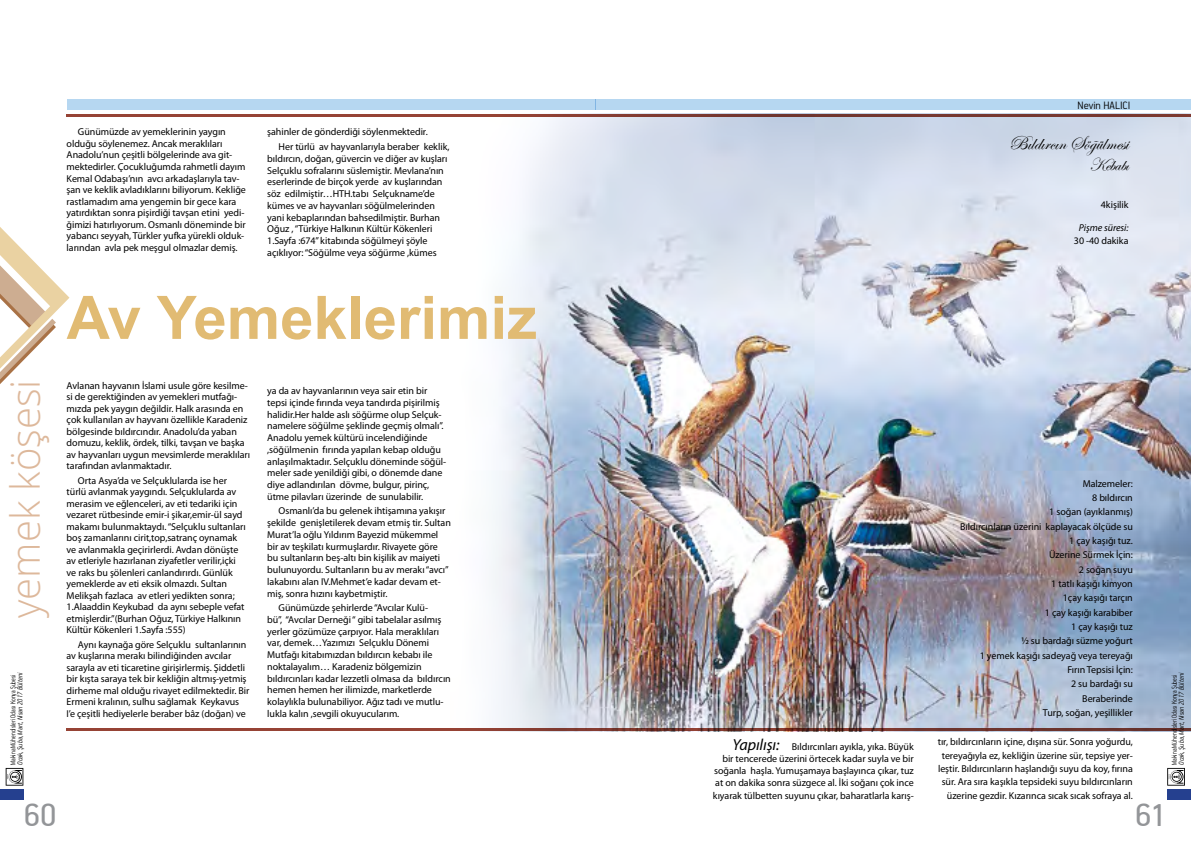
<style>
.page{position:relative;width:1191px;height:842px;background:#fff}
.page>*{position:absolute;margin:0;border:0;box-sizing:border-box;transform-origin:0 0}
.No_Spacing{font:700 60px "Arial";color:#e1bb73}
.t1{font:300 40px "Open Sans";color:#ddb89b}
.t2{font:36px "PF Handbook Pro";color:#939598}
.No_Spacing-2{font:20px "Edwardian Script ITC";color:#000}
.No_Spacing-3{font:18px "Edwardian Script ITC";color:#000}
.t3{font:300 12px "PF Handbook Pro";color:#000}
.No_Spacing-4{font:10px/11.5px "Myriad Pro";letter-spacing:-.005em;color:#000}
.No_Spacing-5{font:italic 10px "Myriad Pro";letter-spacing:-.005em;color:#000}
.t4{font:300 8px "PF Handbook Pro";color:#000;scale:.8 1}
.t5{font:italic 300 8px "PF Handbook Pro";letter-spacing:-.005em;color:#000;scale:.9 1}
.s1{font-style:italic;font-size:16px}
</style>
<div class="page">
<svg style="left:6px;top:768px;width:17px;height:18px"></svg>
<svg style="left:1167px;top:768px;width:18px;height:18px"></svg>
<div style="left:0;top:789px;width:23px;height:10px;background:#25408f"></div>
<div style="left:1167px;top:789px;width:24px;height:10px;background:#25408f"></div>
<div style="left:67px;top:99px;width:528px;height:10px;background:#b6d7f1"></div>
<div style="left:595px;top:99px;width:596px;height:10px;background:#b6d7f1"></div>
<img style="left:491px;top:117px;width:700px;height:611px">
<svg style="left:0;top:227px;width:69px;height:157px"></svg>
<hr style="left:67px;top:114px;width:1124px;height:3px;background:#964335">
<hr style="left:67px;top:728px;width:1124px;height:3px;background:#964335">
<p class="No_Spacing-4" style="left:67px;top:126px;width:181px;text-indent:11px">Günümüzde av yemeklerinin yaygın olduğu söylenemez. Ancak meraklıları Anadolu’nun çeşitli bölgelerinde ava git&shy;mektedirler. Çocukluğumda rahmetli dayım Kemal Odabaşı’nın avcı arkadaşlarıyla tav&shy;şan ve keklik avladıklarını biliyorum. Kekliğe rastlamadım ama yengemin bir gece kara yatırdıktan sonra pişirdiği tavşan etini yedi&shy;ğimizi hatırlıyorum. Osmanlı döneminde bir yabancı seyyah, Türkler yufka yürekli olduk&shy;larından avla pek meşgul olmazlar demiş.</p>
<p class="No_Spacing-4" style="left:267px;top:126px;width:162px">şahinler de gönderdiği söylenmektedir.</p>
<p class="No_Spacing-4" style="left:267px;top:141px;width:184px;text-indent:11px">Her türlü av hayvanlarıyla beraber keklik, bıldırcın, doğan, güvercin ve diğer av kuşları Selçuklu sofralarını süslemiştir. Mevlana’nın eserlerinde de birçok yerde av kuşlarından söz edilmiştir…HTH.tabı Selçukname’de kümes ve av hayvanları söğülmelerinden yani kebaplarından bahsedilmiştir. Burhan Oğuz , “Türkiye Halkının Kültür Kökenleri 1.Sayfa :674” kitabında söğülmeyi şöyle açıklıyor: “Söğülme veya söğürme ,kümes</p>
<p class="No_Spacing" style="left:67px;top:278px;width:472px">Av Yemeklerimiz</p>
<p class="t3" style="left:1077px;top:98px;width:54px">Nevin HALICI</p>
<p class="No_Spacing-2" style="left:1008px;top:132px;width:121px">Bıldırcın Sögülmesi</p>
<p class="No_Spacing-3" style="left:1089px;top:154px;width:40px">Kebabı</p>
<p class="No_Spacing-2" style="left:1091px;top:127px;width:9px">-</p>
<p class="No_Spacing-4" style="left:1100px;top:199px;width:29px">4kişilik</p>
<p class="No_Spacing-5" style="left:1079px;top:221px;width:51px">Pişme süresi:</p>
<p class="No_Spacing-4" style="left:1074px;top:234px;width:56px">30 -40 dakika</p>
<p class="No_Spacing-4" style="left:67px;top:379px;width:185px">Avlanan hayvanın İslami usule göre kesilme&shy;si de gerektiğinden av yemekleri mutfağı&shy;mızda pek yaygın değildir. Halk arasında en çok kullanılan av hayvanı özellikle Karadeniz bölgesinde bıldırcındır. Anadolu’da yaban domuzu, keklik, ördek, tilki, tavşan ve başka av hayvanları uygun mevsimlerde meraklıları tarafından avlanmaktadır.</p>
<p class="No_Spacing-4" style="left:67px;top:474px;width:181px;text-indent:11px">Orta Asya’da ve Selçuklularda ise her türlü avlanmak yaygındı. Selçuklularda av merasim ve eğlenceleri, av eti tedariki için vezaret rütbesinde emir-i şikar,emir-ül sayd makamı bulunmaktaydı. “Selçuklu sultanları boş zamanlarını cirit,top,satranç oynamak ve avlanmakla geçirirlerdi. Avdan dönüşte av etleriyle hazırlanan ziyafetler verilir,içki ve raks bu şölenleri canlandırırdı. Günlük yemeklerde av eti eksik olmazdı. Sultan Melikşah fazlaca av etleri yedikten sonra; 1.Alaaddin Keykubad da aynı sebeple vefat etmişlerdir.”(Burhan Oğuz, Türkiye Halkının Kültür Kökenleri 1.Sayfa :555)</p>
<p class="No_Spacing-4" style="left:67px;top:638px;width:184px;text-indent:11px">Aynı kaynağa göre Selçuklu sultanlarının av kuşlarına merakı bilindiğinden avcılar sarayla av eti ticaretine girişirlermiş. Şiddetli bir kışta saraya tek bir kekliğin altmış-yetmiş dirheme mal olduğu rivayet edilmektedir. Bir Ermeni kralının, sulhu sağlamak Keykavus I’e çeşitli hediyelerle beraber bâz (doğan) ve</p>
<p class="t1" style="left:-2px;top:618px;width:240px;rotate:-90deg">yemek köşesi</p>
<p class="No_Spacing-4" style="left:267px;top:385px;width:180px">ya da av hayvanlarının veya sair etin bir tepsi içinde fırında veya tandırda pişirilmiş halidir.Her halde aslı söğürme olup Selçuk&shy;namelere söğülme şeklinde geçmiş olmalı”.<br>Anadolu yemek kültürü incelendiğinde ,söğülmenin fırında yapılan kebap olduğu anlaşılmaktadır. Selçuklu döneminde söğül&shy;meler sade yenildiği gibi, o dönemde dane diye adlandırılan dövme, bulgur, pirinç, ütme pilavları üzerinde de sunulabilir.</p>
<p class="No_Spacing-4" style="left:267px;top:505px;width:185px;text-indent:11px">Osmanlı’da bu gelenek ihtişamına yakışır şekilde genişletilerek devam etmiş tir. Sultan Murat’la oğlu Yıldırım Bayezid mükemmel bir av teşkilatı kurmuşlardır. Rivayete göre bu sultanların beş-altı bin kişilik av maiyeti bulunuyordu. Sultanların bu av merakı “avcı” lakabını alan IV.Mehmet’e kadar devam et&shy;miş, sonra hızını kaybetmiştir.</p>
<p class="No_Spacing-4" style="left:267px;top:602px;width:185px;text-indent:11px">Günümüzde şehirlerde “Avcılar Kulü-<br>bü”, “Avcılar Derneği “ gibi tabelalar asılmış yerler gözümüze çarpıyor. Hala meraklıları var, demek…Yazımızı Selçuklu Dönemi Mutfağı kitabımızdan bıldırcın kebabı ile noktalayalım… Karadeniz bölgemizin bıldırcınları kadar lezzetli olmasa da bıldırcın hemen hemen her ilimizde, marketlerde kolaylıkla bulunabiliyor. Ağız tadı ve mutlu&shy;lukla kalın ,sevgili okuyucularım.</p>
<p class="No_Spacing-4" style="left:1082px;top:477px;width:52px">Malzemeler:</p>
<p class="No_Spacing-4" style="left:1092px;top:492px;width:42px">8 bıldırcın</p>
<p class="No_Spacing-4" style="left:1049px;top:506px;width:85px">1 soğan (ayıklanmış)</p>
<p class="No_Spacing-4" style="left:960px;top:520px;width:174px">Bıldırcınların üzerini kaplayacak ölçüde su</p>
<p class="No_Spacing-4" style="left:1069px;top:535px;width:65px">1 çay kaşığı tuz.</p>
<p class="No_Spacing-4" style="left:1049px;top:549px;width:85px">Üzerine Sürmek İçin:</p>
<p class="No_Spacing-4" style="left:1079px;top:563px;width:55px">2 soğan suyu</p>
<p class="No_Spacing-4" style="left:1051px;top:578px;width:83px">1 tatlı kaşığı kimyon</p>
<p class="No_Spacing-4" style="left:1062px;top:592px;width:71px">1çay kaşığı tarçın</p>
<p class="No_Spacing-4" style="left:1044px;top:606px;width:89px">1 çay kaşığı karabiber</p>
<p class="No_Spacing-4" style="left:1071px;top:621px;width:63px">1 çay kaşığı tuz</p>
<p class="No_Spacing-4" style="left:1021px;top:635px;width:113px">½ su bardağı süzme yoğurt</p>
<p class="No_Spacing-4" style="left:979px;top:649px;width:155px">1 yemek kaşığı sadeyağ veya tereyağı</p>
<p class="No_Spacing-4" style="left:1067px;top:664px;width:67px">Fırın Tepsisi İçin:</p>
<p class="No_Spacing-4" style="left:1071px;top:678px;width:63px">2 su bardağı su</p>
<p class="No_Spacing-4" style="left:1082px;top:692px;width:52px">Beraberinde</p>
<p class="No_Spacing-4" style="left:1043px;top:707px;width:91px">Turp, soğan, yeşillikler</p>
<p class="t4" style="left:8px;top:765px;width:114px;rotate:-90deg">Makina Mühendisleri Odası Konya Şubesi</p>
<p class="t5" style="left:15px;top:765px;width:104px;rotate:-90deg">Ocak, Şuba, Mart, Nisan 2017 Bülteni</p>
<p class="t4" style="left:1169px;top:765px;width:114px;rotate:-90deg">Makina Mühendisleri Odası Konya Şubesi</p>
<p class="t5" style="left:1176px;top:765px;width:104px;rotate:-90deg">Ocak, Şuba, Mart, Nisan 2017 Bülteni</p>
<p class="No_Spacing-4" style="left:713px;top:740px;width:202px;line-height:12.2px;text-align:right"><span class="s1">Yapılışı:</span> Bıldırcınları ayıkla, yıka. Büyük<br>bir tencerede üzerini örtecek kadar suyla ve bir soğanla haşla. Yumuşamaya başlayınca çıkar, tuz at on dakika sonra süzgece al. İki soğanı çok ince kıyarak tülbetten suyunu çıkar, baharatlarla karış-</p>
<p class="No_Spacing-4" style="left:937px;top:735px;width:197px;line-height:13.4px;text-align:right">tır, bıldırcınların içine, dışına sür. Sonra yoğurdu, tereyağıyla ez, kekliğin üzerine sür, tepsiye yer&shy;leştir. Bıldırcınların haşlandığı suyu da koy, fırına sür. Ara sıra kaşıkla tepsideki suyu bıldırcınların üzerine gezdir. Kızarınca sıcak sıcak sofraya al.</p>
<h3 class="t2" style="left:23px;top:794px;width:35px">60</h3>
<h3 class="t2" style="left:1134px;top:794px;width:34px">61</h3>
</div>
